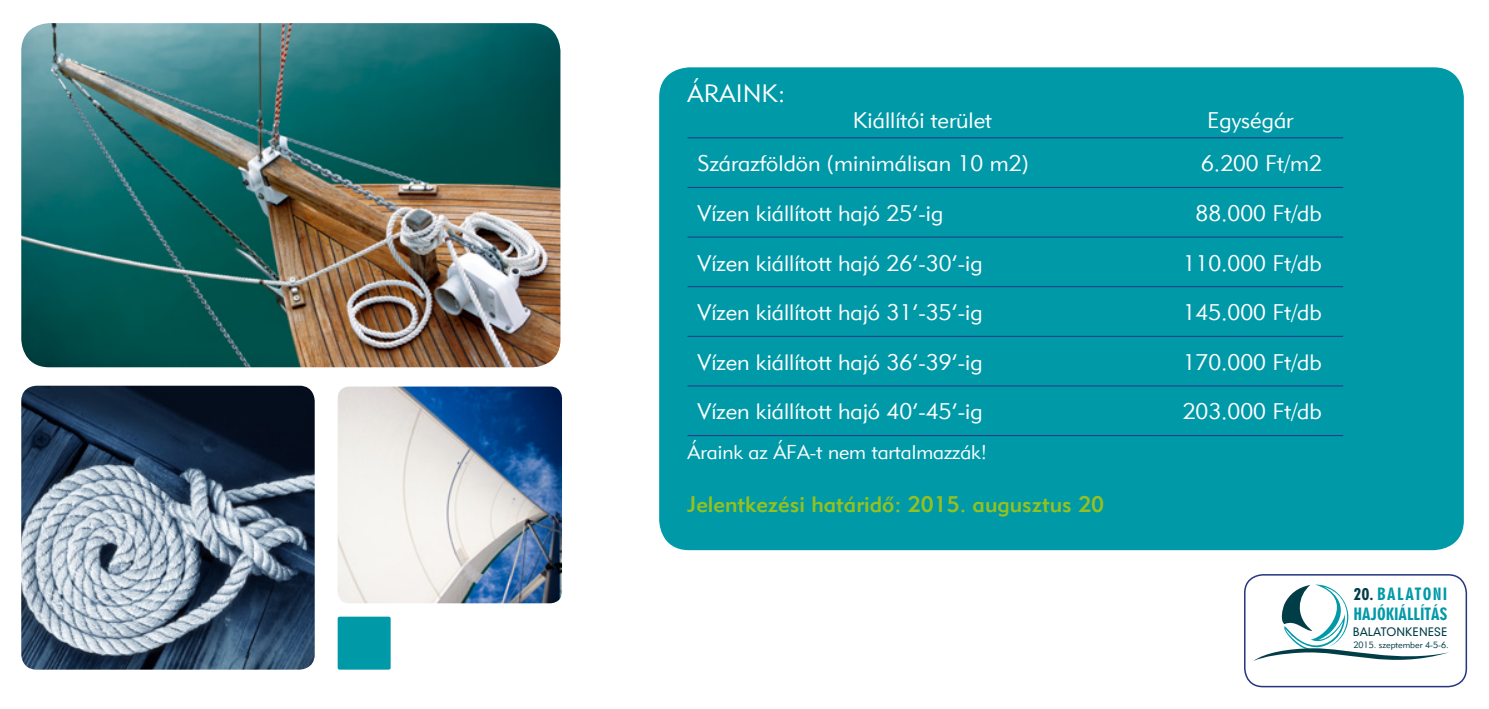
<style>
.page{position:relative;width:1489px;height:709px;background:#fff}
.page>*{position:absolute;margin:0;border:0;box-sizing:border-box;transform-origin:0 0}
.t1{font:300 25px "H Geometric 415";color:#fff}
.t2{font:300 22.5px "H Geometric 415";color:#fff}
.t3{font:500 22.5px "H Geometric 415";color:#95c11f}
.t4{font:300 20px "H Geometric 415";color:#fff}
.t5{font:900 condensed 16.25px "H Geometric 706";color:#0099a8}
.t6{font:900 condensed 16.25px "H Geometric 706";letter-spacing:.08em;color:#0099a8}
.t7{font:500 11.25px "H Geometric 706";color:#003d47}
.t8{font:300 9px "H Geometric 415";color:#003d47}
.s1{color:#003d47}
</style>
<div class="page">
<div style="left:659px;top:67px;width:804px;height:483px;background:#0099a8;border-radius:30px"></div>
<img style="left:21px;top:23px;width:539px;height:344px">
<div style="left:1243px;top:574px;width:223px;height:113px;border:2px solid #283583;border-radius:18px"></div>
<svg style="left:1253px;top:584px;width:196px;height:77px"></svg>
<hr style="left:687px;top:137px;width:470px;height:1px;background:#283583">
<hr style="left:1157px;top:137px;width:185px;height:1px;background:#283583">
<hr style="left:687px;top:187px;width:470px;height:1px;background:#283583">
<hr style="left:1157px;top:187px;width:185px;height:1px;background:#283583">
<hr style="left:687px;top:237px;width:470px;height:1px;background:#283583">
<hr style="left:1157px;top:237px;width:185px;height:1px;background:#283583">
<hr style="left:687px;top:286px;width:470px;height:1px;background:#283583">
<hr style="left:1157px;top:286px;width:185px;height:1px;background:#283583">
<hr style="left:687px;top:336px;width:470px;height:1px;background:#283583">
<hr style="left:1157px;top:336px;width:185px;height:1px;background:#283583">
<hr style="left:687px;top:385px;width:470px;height:1px;background:#283583">
<hr style="left:1157px;top:385px;width:185px;height:1px;background:#283583">
<hr style="left:687px;top:435px;width:470px;height:1px;background:#283583">
<hr style="left:1157px;top:435px;width:185px;height:1px;background:#283583">
<img style="left:21px;top:386px;width:294px;height:283px">
<img style="left:337px;top:386px;width:225px;height:217px">
<div style="left:337px;top:616px;width:53px;height:53px;background:#0099a8;border-radius:2px"></div>
<p class="t1" style="left:687px;top:78px;width:100px">ÁRAINK:</p>
<p class="t2" style="left:852px;top:106px;width:140px">Kiállítói terület</p>
<p class="t2" style="left:1206px;top:106px;width:88px">Egységár</p>
<p class="t2" style="left:697px;top:149px;width:333px">Szárazföldön (minimálisan 10 m2)</p>
<p class="t2" style="left:1200px;top:149px;width:122px">6.200 Ft/m2</p>
<p class="t2" style="left:697px;top:199px;width:247px">Vízen kiállított hajó 25’-ig</p>
<p class="t2" style="left:1195px;top:199px;width:128px">88.000 Ft/db</p>
<p class="t2" style="left:697px;top:249px;width:286px">Vízen kiállított hajó 26’-30’-ig</p>
<p class="t2" style="left:1182px;top:249px;width:141px">110.000 Ft/db</p>
<p class="t2" style="left:697px;top:298px;width:286px">Vízen kiállított hajó 31’-35’-ig</p>
<p class="t2" style="left:1182px;top:298px;width:141px">145.000 Ft/db</p>
<p class="t2" style="left:697px;top:348px;width:286px">Vízen kiállított hajó 36’-39’-ig</p>
<p class="t2" style="left:1182px;top:348px;width:141px">170.000 Ft/db</p>
<p class="t2" style="left:697px;top:398px;width:286px">Vízen kiállított hajó 40’-45’-ig</p>
<p class="t2" style="left:1182px;top:398px;width:141px">203.000 Ft/db</p>
<p class="t4" style="left:687px;top:440px;width:301px">Áraink az ÁFA-t nem tartalmazzák!</p>
<p class="t3" style="left:687px;top:490px;width:418px">Jelentkezési határidő: 2015. augusztus 20</p>
<p class="t6" style="left:1353px;top:585px;width:95px"><span class="s1">20.</span> BALATONI</p>
<p class="t5" style="left:1353px;top:605px;width:95px">HAJÓKIÁLLÍTÁS</p>
<p class="t8" style="left:1353px;top:641px;width:97px">2015. szeptember 4-5-6.</p>
<p class="t7" style="left:1352px;top:625px;width:96px">BALATONKENESE</p>
</div>
